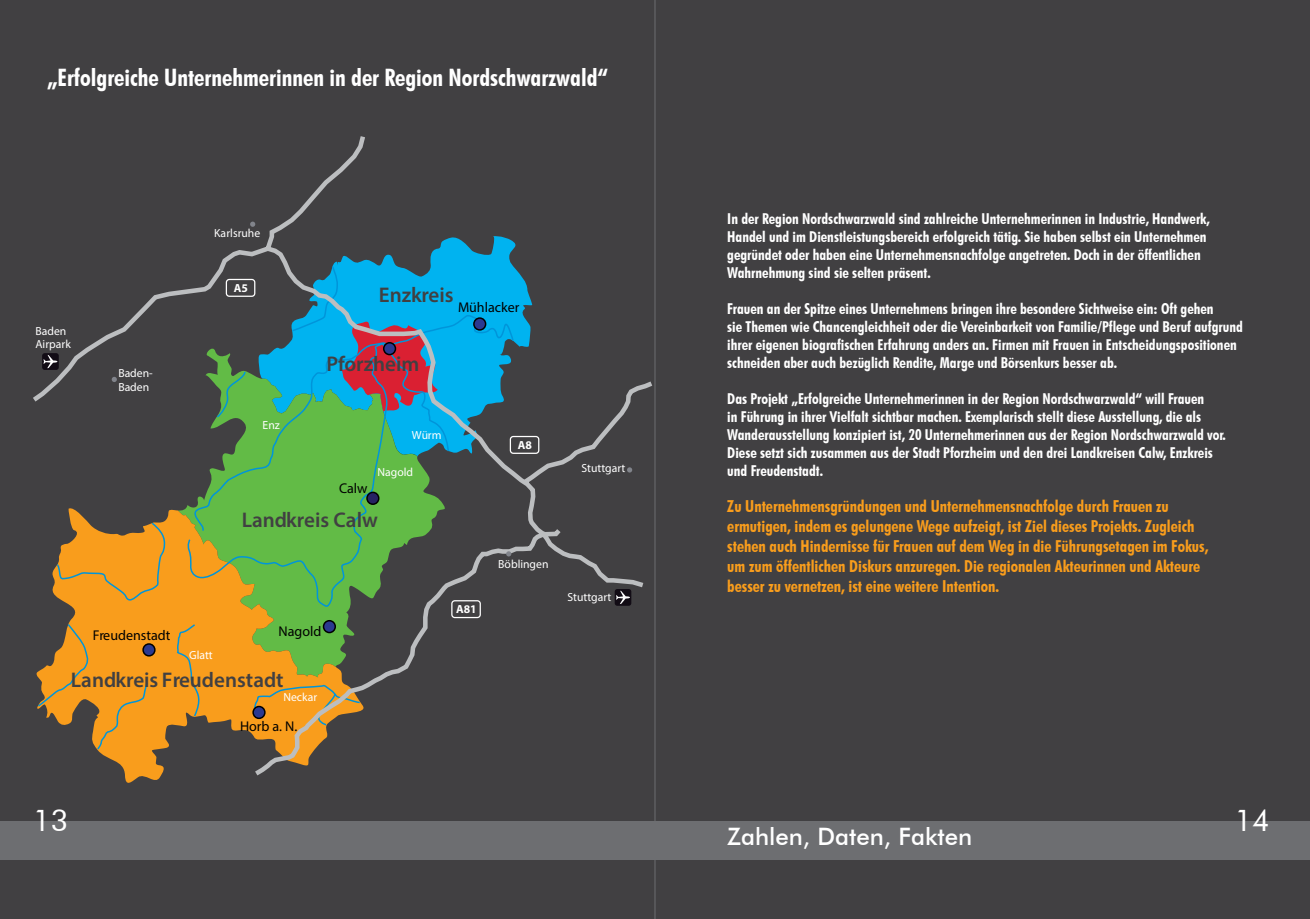
<style>
.page{position:relative;width:1310px;height:919px;background:#fff}
.page>*{position:absolute;margin:0;border:0;box-sizing:border-box;transform-origin:0 0}
.t1{font:30px "Futura BT";color:#fff}
.t2{font:700 condensed 24px "Futura BT";color:#fff}
.t3{font:500 24px "Futura BT";color:#fff}
.t4{font:600 21.3px "Myriad Pro";color:#414042}
.t5{font:700 condensed 16.5px/19.8px "Futura BT";color:#f99d1c}
.t6{font:700 condensed 15px/18px "Futura BT";color:#fff}
.t7{font:14.1px "Myriad Pro";color:#000}
.t8{font:11.7px/13px "Myriad Pro";color:#fff}
.t9{font:700 11.7px "Myriad Pro";color:#fff}
</style>
<div class="page">
<div style="left:0;top:0;width:1310px;height:918px;background:#414042"></div>
<div style="left:0;top:821px;width:1310px;height:38px;background:#6d6e71"></div>
<svg style="left:33px;top:131px;width:622px;height:648px"></svg>
<div style="left:226px;top:279px;width:29px;height:18px;border:1px solid #fff;border-radius:3px"></div>
<div style="left:451px;top:600px;width:30px;height:18px;border:1px solid #fff;border-radius:3px"></div>
<div style="left:510px;top:436px;width:29px;height:18px;border:1px solid #fff;border-radius:3px"></div>
<svg style="left:250px;top:221px;width:5px;height:6px"></svg>
<svg style="left:112px;top:377px;width:5px;height:5px"></svg>
<svg style="left:627px;top:467px;width:5px;height:5px"></svg>
<div style="left:42px;top:353px;width:17px;height:17px;background:#120c15;border-radius:3px"></div>
<svg style="left:43px;top:355px;width:14px;height:13px"></svg>
<div style="left:615px;top:589px;width:16px;height:16px;background:#120c15;border-radius:3px"></div>
<svg style="left:616px;top:590px;width:14px;height:14px"></svg>
<svg style="left:506px;top:551px;width:5px;height:5px"></svg>
<div style="left:253px;top:706px;width:12px;height:12px;background:#2b3990;border-radius:50%"></div>
<div style="left:252px;top:705px;width:14px;height:14px;border:2px solid #000;border-radius:50%"></div>
<div style="left:143px;top:644px;width:12px;height:11px;background:#2b3990;border-radius:50%"></div>
<div style="left:142px;top:643px;width:14px;height:13px;border:2px solid #000;border-radius:50%"></div>
<div style="left:323px;top:620px;width:12px;height:12px;background:#2b3990;border-radius:50%"></div>
<div style="left:323px;top:620px;width:13px;height:13px;border:2px solid #000;border-radius:50%"></div>
<div style="left:474px;top:318px;width:11px;height:12px;background:#2b3990;border-radius:50%"></div>
<div style="left:473px;top:317px;width:13px;height:13px;border:2px solid #000;border-radius:50%"></div>
<div style="left:367px;top:492px;width:12px;height:12px;background:#262262;border-radius:50%"></div>
<div style="left:366px;top:491px;width:13px;height:14px;border:2px solid #000;border-radius:50%"></div>
<div style="left:384px;top:343px;width:11px;height:11px;background:#2b3990;border-radius:50%"></div>
<div style="left:383px;top:342px;width:13px;height:13px;border:2px solid #000;border-radius:50%"></div>
<hr style="left:655px;top:0;width:1px;height:918px;background:#6d6e71">
<h2 class="t2" style="left:47px;top:63px;width:562px">„Erfolgreiche Unternehmerinnen in der Region Nordschwarzwald“</h2>
<p class="t8" style="left:35px;top:324px;width:37px">Baden<br>Airpark</p>
<p class="t8" style="left:118px;top:365px;width:36px;line-height:14.1px">Baden-<br>Baden</p>
<p class="t7" style="left:93px;top:626px;width:79px">Freudenstadt</p>
<p class="t8" style="left:214px;top:226px;width:47px">Karlsruhe</p>
<p class="t9" style="left:234px;top:280px;width:16px">A5</p>
<p class="t8" style="left:263px;top:419px;width:19px">Enz</p>
<h3 class="t4" style="left:379px;top:281px;width:76px">Enzkreis</h3>
<p class="t7" style="left:458px;top:298px;width:63px">Mühlacker</p>
<h3 class="t4" style="left:326px;top:350px;width:94px">Pforzheim</h3>
<p class="t8" style="left:412px;top:428px;width:31px">Würm</p>
<p class="t7" style="left:339px;top:479px;width:30px">Calw</p>
<p class="t8" style="left:377px;top:465px;width:37px">Nagold</p>
<p class="t9" style="left:518px;top:437px;width:16px">A8</p>
<h3 class="t4" style="left:242px;top:506px;width:138px">Landkreis Calw</h3>
<p class="t8" style="left:189px;top:648px;width:25px">Glatt</p>
<p class="t7" style="left:278px;top:623px;width:44px">Nagold</p>
<p class="t9" style="left:456px;top:601px;width:22px">A81</p>
<p class="t8" style="left:498px;top:557px;width:52px">Böblingen</p>
<h3 class="t4" style="left:71px;top:666px;width:214px">Landkreis Freudenstadt</h3>
<p class="t8" style="left:283px;top:690px;width:35px">Neckar</p>
<p class="t7" style="left:240px;top:717px;width:59px">Horb a. N.</p>
<p class="t8" style="left:581px;top:461px;width:45px">Stuttgart</p>
<p class="t8" style="left:567px;top:590px;width:45px">Stuttgart</p>
<p class="t6" style="left:727px;top:210px;width:484px">In der Region Nordschwarzwald sind zahlreiche Unternehmerinnen in Industrie, Handwerk, Handel und im Dienstleistungsbereich erfolgreich tätig. Sie haben selbst ein Unternehmen gegründet oder haben eine Unternehmensnachfolge angetreten. Doch in der öffentlichen Wahrnehmung sind sie selten präsent.</p>
<p class="t6" style="left:727px;top:300px;width:517px">Frauen an der Spitze eines Unternehmens bringen ihre besondere Sichtweise ein: Oft gehen<br>sie Themen wie Chancengleichheit oder die Vereinbarkeit von Familie/Pflege und Beruf aufgrund ihrer eigenen biografischen Erfahrung anders an. Firmen mit Frauen in Entscheidungspositionen schneiden aber auch bezüglich Rendite, Marge und Börsenkurs besser ab.</p>
<p class="t6" style="left:727px;top:390px;width:500px">Das Projekt „Erfolgreiche Unternehmerinnen in der Region Nordschwarzwald“ will Frauen<br>in Führung in ihrer Vielfalt sichtbar machen. Exemplarisch stellt diese Ausstellung, die als Wanderausstellung konzipiert ist, 20 Unternehmerinnen aus der Region Nordschwarzwald vor.<br>Diese setzt sich zusammen aus der Stadt Pforzheim und den drei Landkreisen Calw, Enzkreis und Freudenstadt.</p>
<p class="t5" style="left:727px;top:496px;width:482px">Zu Unternehmensgründungen und Unternehmensnachfolge durch Frauen zu ermutigen, indem es gelungene Wege aufzeigt, ist Ziel dieses Projekts. Zugleich stehen auch Hindernisse für Frauen auf dem Weg in die Führungsetagen im Fokus, um zum öffentlichen Diskurs anzuregen. Die regionalen Akteurinnen und Akteure besser zu vernetzen, ist eine weitere Intention.</p>
<h1 class="t1" style="left:33px;top:802px;width:37px">13</h1>
<h1 class="t1" style="left:1234px;top:802px;width:37px">14</h1>
<h2 class="t3" style="left:727px;top:821px;width:246px">Zahlen, Daten, Fakten</h2>
</div>
